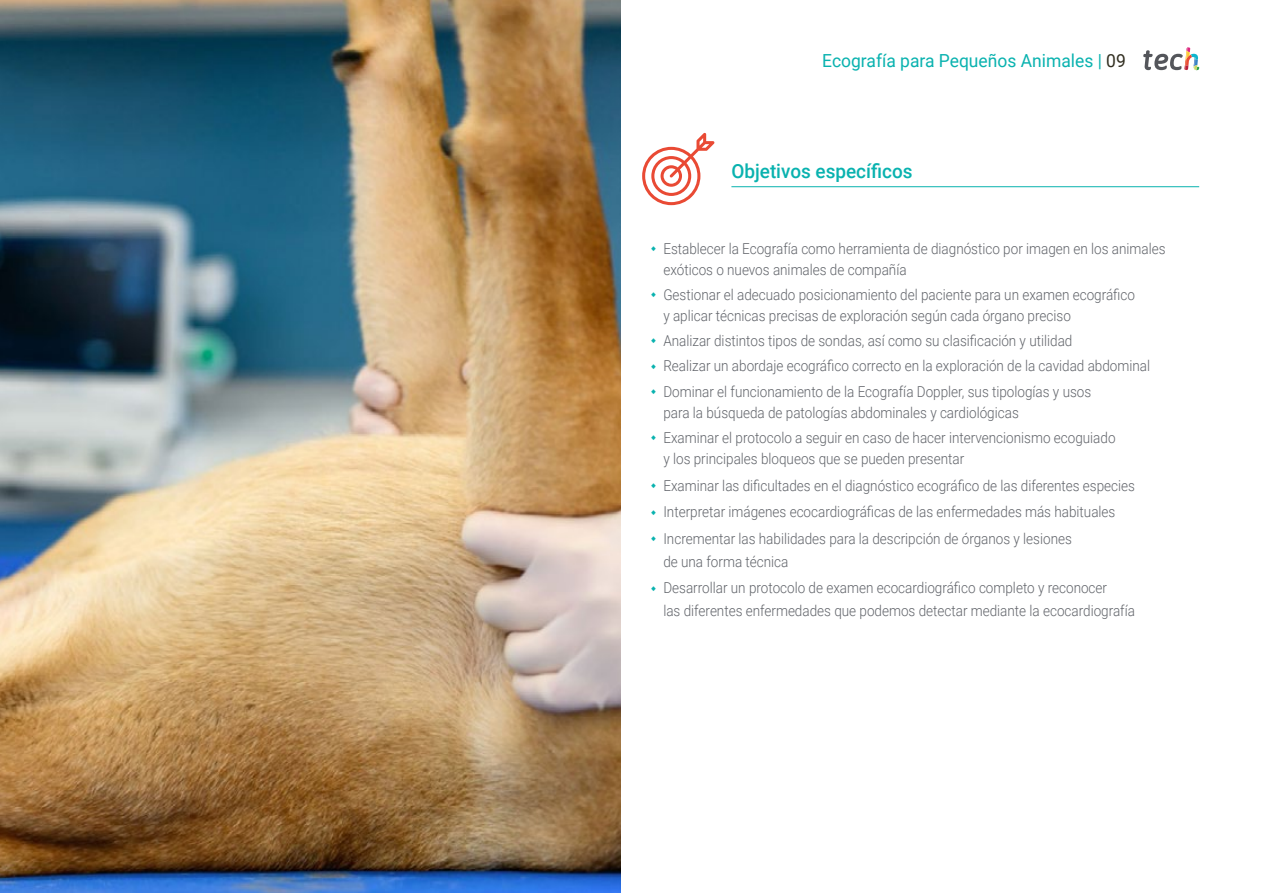
<style>
.page{position:relative;width:1263px;height:893px;background:#fff}
.page>*{position:absolute;margin:0;border:0;box-sizing:border-box;transform-origin:0 0}
.t1{font:500 19.5px "Roboto";color:#09b2af}
.t2{font:18px "Roboto";color:#09b2af}
.t3{font:300 15px/26.7px "Roboto";color:#61646a;scale:.9 1}
.s1{color:#312e20}
</style>
<div class="page">
<img style="left:0;top:0;width:621px;height:893px">
<hr style="left:731px;top:186px;width:468px;height:1px;background:#09b2af">
<svg style="left:642px;top:133px;width:72px;height:72px"></svg>
<svg style="left:1143px;top:47px;width:56px;height:24px"></svg>
<p class="t2" style="left:822px;top:48px;width:305px">Ecografía para Pequeños Animales | <span class="s1">09</span></p>
<h1 class="t1" style="left:731px;top:158px;width:183px">Objetivos específicos</h1>
<p class="t3" style="left:663px;top:237px;width:559px;line-height:21px">Establecer la Ecografía como herramienta de diagnóstico por imagen en los animales exóticos o nuevos animales de compañía</p>
<p class="t3" style="left:663px;top:283px;width:526px;line-height:21px">Gestionar el adecuado posicionamiento del paciente para un examen ecográfico y aplicar técnicas precisas de exploración según cada órgano preciso</p>
<p class="t3" style="left:663px;top:328px;width:542px;line-height:25.2px">Analizar distintos tipos de sondas, así como su clasificación y utilidad<br>Realizar un abordaje ecográfico correcto en la exploración de la cavidad abdominal<br>Dominar el funcionamiento de la Ecografía Doppler, sus tipologías y usos</p>
<p class="t3" style="left:663px;top:399px;width:504px;line-height:25.2px">para la búsqueda de patologías abdominales y cardiológicas<br>Examinar el protocolo a seguir en caso de hacer intervencionismo ecoguiado</p>
<p class="t3" style="left:663px;top:445px;width:525px">y los principales bloqueos que se pueden presentar<br>Examinar las dificultades en el diagnóstico ecográfico de las diferentes especies Interpretar imágenes ecocardiográficas de las enfermedades más habituales Incrementar las habilidades para la descripción de órganos y lesiones</p>
<p class="t3" style="left:663px;top:547px;width:494px">de una forma técnica<br>Desarrollar un protocolo de examen ecocardiográfico completo y reconocer</p>
<p class="t3" style="left:663px;top:597px;width:525px">las diferentes enfermedades que podemos detectar mediante la ecocardiografía</p>
</div>
